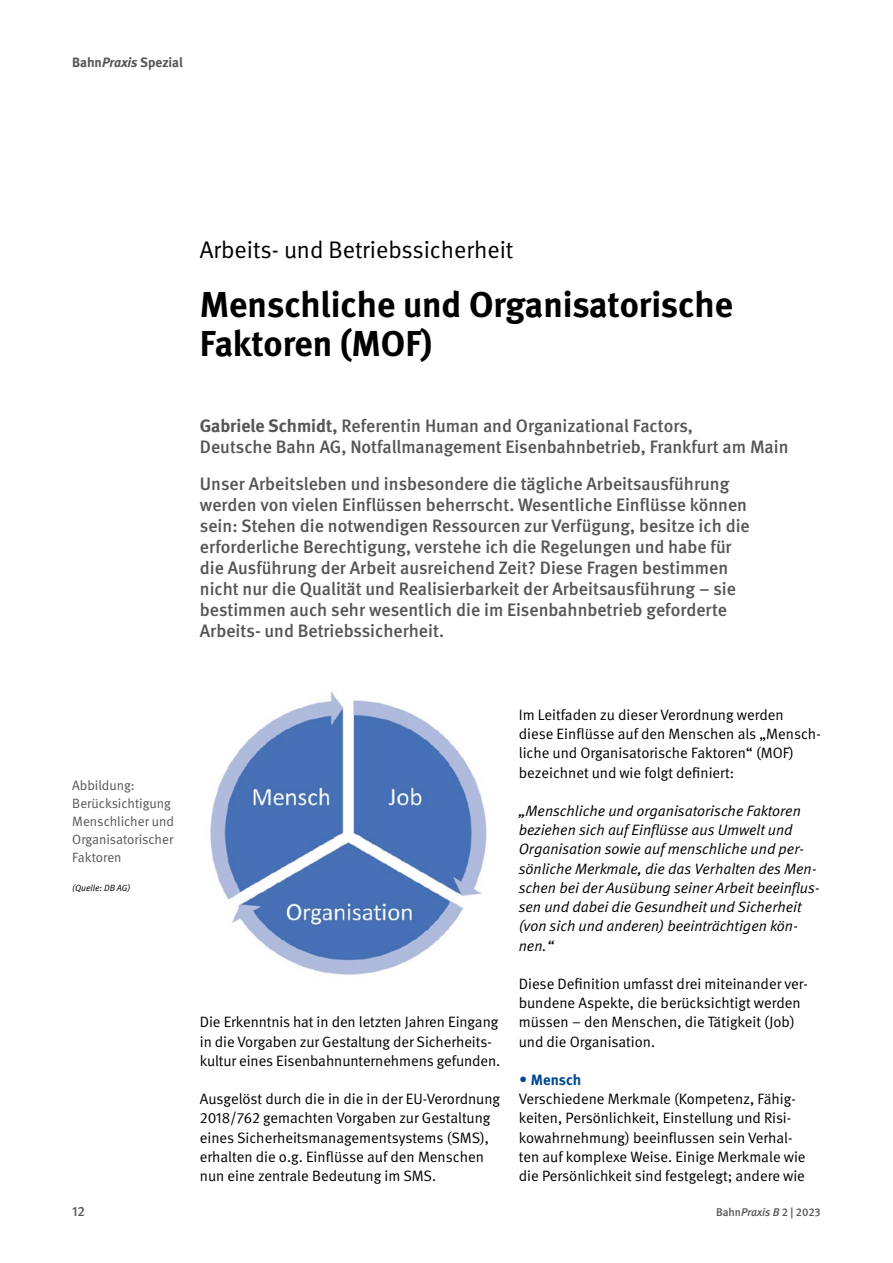
<style>
.page{position:relative;width:893px;height:1263px;background:#fff}
.page>*{position:absolute;margin:0;border:0;box-sizing:border-box;transform-origin:0 0}
.C_-_Überschrift__sch{font:700 36px/39px "DGUV Meta";color:#000}
.C_-_Unter-Übersch{font:24px "DGUV Meta";color:#000}
.Anleser{font:500 18px/21px "DGUV Meta";color:#565655}
.Fließtext_schwarz{font:15px/19.2px "DGUV Meta";color:#000}
.Fließtext_schwarz-2{font:italic 15px/19.2px "DGUV Meta";color:#000}
.Fließtext_schwarz-3{font:700 15px "DGUV Meta";color:#004893}
.Bildunterschrift{font:13.5px/18px "DGUV Meta";color:#565655}
.Kolumnentitel_re{font:700 13.5px "DGUV Meta";letter-spacing:-.005em;color:#565655}
.t1{font:500 13.5px "DGUV Meta";color:#565655}
.t2{font:500 11.25px "DGUV Meta";letter-spacing:-.005em;color:#565655}
.Bildnachweis_6_7_5{font:italic 9px "DGUV Meta";color:#000}
.s1{font-style:italic}
.s2{font-weight:700}
.s3{font-family:"Futura";font-weight:400}
</style>
<div class="page">
<img style="left:210px;top:692px;width:277px;height:283px">
<p class="Kolumnentitel_re" style="left:72px;top:54px;width:112px">Bahn<span class="s1">Praxis</span> Spezial</p>
<h1 class="C_-_Unter-Übersch" style="left:200px;top:236px;width:315px">Arbeits- und Betriebssicherheit</h1>
<h2 class="C_-_Überschrift__sch" style="left:200px;top:286px;width:535px">Menschliche und Organisatorische<br>Faktoren (MOF)</h2>
<p class="Anleser" style="left:200px;top:416px;width:590px"><span class="s2">Gabriele Schmidt,</span> Referentin Human and Organizational Factors,<br>Deutsche Bahn AG, Notfallmanagement Eisenbahnbetrieb, Frankfurt am Main</p>
<p class="Anleser" style="left:200px;top:473px;width:551px">Unser Arbeitsleben und insbesondere die tägliche Arbeitsausführung werden von vielen Einflüssen beherrscht. Wesentliche Einflüsse können sein: Stehen die notwendigen Ressourcen zur Verfügung, besitze ich die erforderliche Berechtigung, verstehe ich die Regelungen und habe für die Ausführung der Arbeit ausreichend Zeit? Diese Fragen bestimmen nicht nur die Qualität und Realisierbarkeit der Arbeitsausführung – sie bestimmen auch sehr wesentlich die im Eisenbahnbetrieb geforderte Arbeits- und Betriebssicherheit.</p>
<p class="Bildunterschrift" style="left:72px;top:776px;width:103px">Abbildung:<br>Berücksichtigung<br>Menschlicher und<br>Organisatorischer<br>Faktoren</p>
<p class="Bildnachweis_6_7_5" style="left:72px;top:883px;width:60px">(Quelle: DB AG)</p>
<p class="Fließtext_schwarz" style="left:200px;top:1013px;width:302px">Die Erkenntnis hat in den letzten Jahren Eingang in die Vorgaben zur Gestaltung der Sicherheits&shy;kultur eines Eisenbahnunternehmens gefunden.</p>
<p class="Fließtext_schwarz" style="left:200px;top:1090px;width:302px">Ausgelöst durch die in die in der EU-Verordnung 2018/762 gemachten Vorgaben zur Gestaltung eines Sicherheitsmanagementsystems (SMS), erhalten die o.g. Einflüsse auf den Menschen nun eine zentrale Bedeutung im SMS.</p>
<p class="Fließtext_schwarz" style="left:519px;top:706px;width:303px">Im Leitfaden zu dieser Verordnung werden diese Einflüsse auf den Menschen als „Mensch&shy;liche und Organisatorische Faktoren“ (MOF) bezeichnet und wie folgt definiert:</p>
<p class="Fließtext_schwarz-2" style="left:519px;top:802px;width:302px">„Menschliche und organisatorische Faktoren beziehen sich auf Einflüsse aus Umwelt und Organisation sowie auf menschliche und per&shy;sönliche Merkmale, die das Verhalten des Men&shy;schen bei der Ausübung seiner Arbeit beeinflus&shy;sen und dabei die Gesundheit und Sicherheit (von sich und anderen) beeinträchtigen kön&shy;nen.“</p>
<p class="Fließtext_schwarz" style="left:519px;top:974px;width:291px">Diese Definition umfasst drei miteinander ver&shy;bundene Aspekte, die berücksichtigt werden müssen – den Menschen, die Tätigkeit (Job) und die Organisation.</p>
<p class="Fließtext_schwarz-3" style="left:519px;top:1071px;width:64px"><span class="s3">•</span> Mensch</p>
<p class="Fließtext_schwarz" style="left:519px;top:1090px;width:288px">Verschiedene Merkmale (Kompetenz, Fähig&shy;keiten, Persönlichkeit, Einstellung und Risi&shy;kowahrnehmung) beeinflussen sein Verhal&shy;ten auf komplexe Weise. Einige Merkmale wie die Persönlichkeit sind festgelegt; andere wie</p>
<p class="t1" style="left:72px;top:1203px;width:14px">12</p>
<p class="t2" style="left:716px;top:1205px;width:106px">Bahn<span class="s1">Praxis B</span> 2 | 2023</p>
</div>
